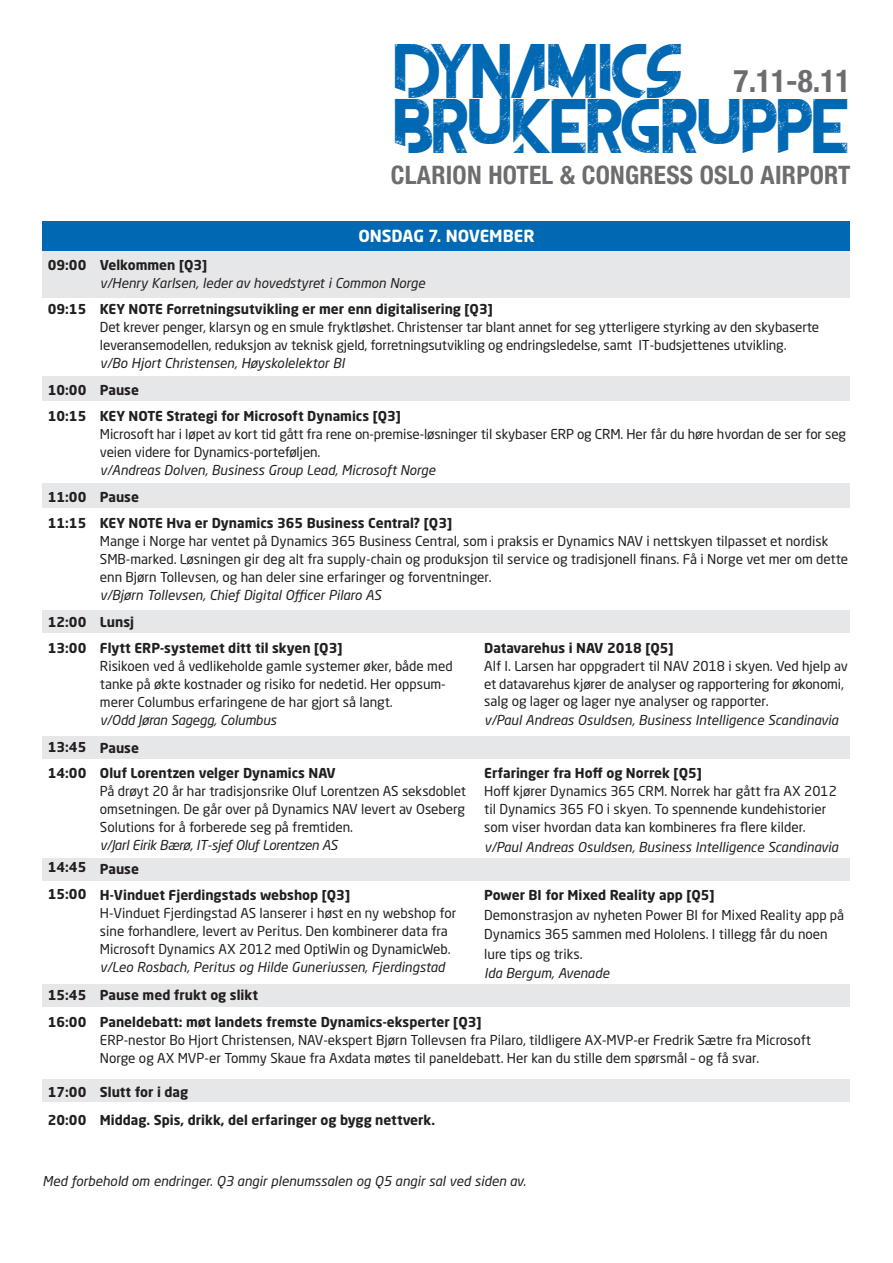
<style>
.page{position:relative;width:893px;height:1263px;background:#fff}
.page>*{position:absolute;margin:0;border:0;box-sizing:border-box;transform-origin:0 0}
.t1{font:46.05px "The Frontman";color:#0168b3}
.t2{font:700 condensed 31.35px "Helvetica Neue LT Pro";color:#6c6d70}
.t3{font:700 condensed 25.5px "Helvetica Neue LT Pro";letter-spacing:.01em;color:#6c6d70}
.Tittel{font:700 16.5px "Neo Sans Std";color:#fff}
.Tekst{font:13.5px/18px "Neo Sans Std";color:#231f20}
.Mellomtittel{font:13.5px/18px "Neo Sans Std";color:#231f20}
.Mellomtittel-2{font:700 13.5px "Neo Sans Std";color:#231f20}
.Taler{font:italic 13.5px "Neo Sans Std";color:#231f20}
.Taler-2{font:13.5px/18px "Neo Sans Std";letter-spacing:-.01em;color:#231f20}
.Mellomtittel-3{font:italic 13.5px "Neo Sans Std";color:#231f20}
.Tekst-2{font:italic 13.5px "Neo Sans Std";color:#231f20}
.Tekst-3{font:700 13.5px "Neo Sans Std";color:#231f20}
.s1{font-style:italic}
</style>
<div class="page">
<div style="left:43px;top:251px;width:807px;height:47px;background:#e6e7e9"></div>
<div style="left:43px;top:377px;width:807px;height:24px;background:#e6e7e9"></div>
<div style="left:43px;top:484px;width:807px;height:24px;background:#e6e7e9"></div>
<div style="left:43px;top:610px;width:807px;height:23px;background:#e6e7e9"></div>
<div style="left:43px;top:736px;width:807px;height:23px;background:#e6e7e9"></div>
<div style="left:43px;top:858px;width:807px;height:23px;background:#e6e7e9"></div>
<div style="left:43px;top:983px;width:807px;height:23px;background:#e6e7e9"></div>
<div style="left:43px;top:1079px;width:807px;height:23px;background:#e6e7e9"></div>
<div style="left:43px;top:221px;width:807px;height:30px;background:#0168b3"></div>
<p class="t1" style="left:395px;top:46px;width:290px">DYNAMICS</p>
<p class="t2" style="left:734px;top:62px;width:118px">7.11-8.11</p>
<p class="t1" style="left:395px;top:102px;width:456px">BRUKERGRUPPE</p>
<p class="t3" style="left:391px;top:160px;width:461px">CLARION HOTEL &amp; CONGRESS OSLO AIRPORT</p>
<p class="Mellomtittel-2" style="left:48px;top:256px;width:40px">09:00</p>
<p class="Mellomtittel-2" style="left:48px;top:300px;width:40px">09:15</p>
<p class="Mellomtittel-2" style="left:48px;top:381px;width:40px">10:00</p>
<p class="Mellomtittel-2" style="left:48px;top:407px;width:40px">10:15</p>
<p class="Mellomtittel-2" style="left:48px;top:488px;width:40px">11:00</p>
<p class="Mellomtittel-2" style="left:48px;top:514px;width:40px">11:15</p>
<p class="Mellomtittel-2" style="left:48px;top:613px;width:40px">12:00</p>
<p class="Mellomtittel-2" style="left:48px;top:639px;width:40px">13:00</p>
<p class="Mellomtittel-2" style="left:48px;top:738px;width:40px">13:45</p>
<p class="Mellomtittel-2" style="left:48px;top:764px;width:40px">14:00</p>
<p class="Tekst-3" style="left:48px;top:859px;width:40px">14:45</p>
<p class="Mellomtittel-2" style="left:48px;top:885px;width:40px">15:00</p>
<p class="Mellomtittel-2" style="left:48px;top:986px;width:40px">15:45</p>
<p class="Mellomtittel-2" style="left:48px;top:1013px;width:40px">16:00</p>
<p class="Mellomtittel-2" style="left:48px;top:1083px;width:40px">17:00</p>
<p class="Mellomtittel-2" style="left:48px;top:1111px;width:40px">20:00</p>
<p class="Tittel" style="left:358px;top:226px;width:178px">ONSDAG 7. NOVEMBER</p>
<p class="Mellomtittel-2" style="left:100px;top:256px;width:109px">Velkommen [Q3]</p>
<p class="Taler" style="left:100px;top:274px;width:327px">v/Henry Karlsen, leder av hovedstyret i Common Norge</p>
<p class="Mellomtittel-2" style="left:100px;top:300px;width:394px">KEY NOTE Forretningsutvikling er mer enn digitalisering [Q3]</p>
<p class="Tekst" style="left:100px;top:318px;width:721px">Det krever penger, klarsyn og en smule fryktløshet. Christenser tar blant annet for seg ytterligere styrking av den skybaserte leveransemodellen, reduksjon av teknisk gjeld, forretningsutvikling og endringsledelse, samt IT-budsjettenes utvikling.</p>
<p class="Taler" style="left:100px;top:355px;width:246px">v/Bo Hjort Christensen, Høyskolelektor BI</p>
<p class="Mellomtittel-2" style="left:100px;top:381px;width:41px">Pause</p>
<p class="Mellomtittel-2" style="left:100px;top:407px;width:302px">KEY NOTE Strategi for Microsoft Dynamics [Q3]</p>
<p class="Taler-2" style="left:100px;top:425px;width:748px">Microsoft har i løpet av kort tid gått fra rene on-premise-løsninger til skybaser ERP og CRM. Her får du høre hvordan de ser for seg veien videre for Dynamics-porteføljen.</p>
<p class="Taler" style="left:100px;top:462px;width:337px">v/Andreas Dolven, Business Group Lead, Microsoft Norge</p>
<p class="Mellomtittel-2" style="left:100px;top:488px;width:41px">Pause</p>
<p class="Mellomtittel-2" style="left:100px;top:514px;width:354px">KEY NOTE Hva er Dynamics 365 Business Central? [Q3]</p>
<p class="Tekst" style="left:100px;top:532px;width:750px">Mange i Norge har ventet på Dynamics 365 Business Central, som i praksis er Dynamics NAV i nettskyen tilpasset et nordisk<br>SMB-marked. Løsningen gir deg alt fra supply-chain og produksjon til service og tradisjonell finans. Få i Norge vet mer om dette enn Bjørn Tollevsen, og han deler sine erfaringer og forventninger.</p>
<p class="Tekst-2" style="left:100px;top:587px;width:283px">v/Bjørn Tollevsen, Chief Digital Officer Pilaro AS</p>
<p class="Mellomtittel-2" style="left:100px;top:613px;width:36px">Lunsj</p>
<p class="Mellomtittel-2" style="left:100px;top:639px;width:244px">Flytt ERP-systemet ditt til skyen [Q3]</p>
<p class="Tekst" style="left:100px;top:657px;width:354px">Risikoen ved å vedlikeholde gamle systemer øker, både med tanke på økte kostnader og risiko for nedetid. Her oppsum&shy;merer Columbus erfaringene de har gjort så langt.<br><span class="s1">v/Odd Jøran Sagegg, Columbus</span></p>
<p class="Mellomtittel-2" style="left:100px;top:739px;width:41px">Pause</p>
<p class="Mellomtittel-2" style="left:100px;top:764px;width:237px">Oluf Lorentzen velger Dynamics NAV</p>
<p class="Tekst" style="left:100px;top:782px;width:368px">På drøyt 20 år har tradisjonsrike Oluf Lorentzen AS seksdoblet omsetningen. De går over på Dynamics NAV levert av Oseberg Solutions for å forberede seg på fremtiden.<br><span class="s1">v/Jarl Eirik Bærø, IT-sjef Oluf Lorentzen AS</span></p>
<p class="Mellomtittel-2" style="left:100px;top:860px;width:41px">Pause</p>
<p class="Mellomtittel-2" style="left:100px;top:887px;width:252px">H-Vinduet Fjerdingstads webshop [Q3]</p>
<p class="Tekst" style="left:100px;top:904px;width:358px">H-Vinduet Fjerdingstad AS lanserer i høst en ny webshop for sine forhandlere, levert av Peritus. Den kombinerer data fra Microsoft Dynamics AX 2012 med OptiWin og DynamicWeb. <span class="s1">v/Leo Rosbach, Peritus og Hilde Guneriussen, Fjerdingstad</span></p>
<p class="Mellomtittel-2" style="left:100px;top:987px;width:160px">Pause med frukt og slikt</p>
<p class="Tekst-3" style="left:484px;top:639px;width:191px">Datavarehus i NAV 2018 [Q5]</p>
<p class="Mellomtittel" style="left:484px;top:657px;width:365px">Alf I. Larsen har oppgradert til NAV 2018 i skyen. Ved hjelp av et datavarehus kjører de analyser og rapportering for økonomi,</p>
<p class="Mellomtittel" style="left:484px;top:691px;width:286px">salg og lager og lager nye analyser og rapporter.</p>
<p class="Mellomtittel-3" style="left:484px;top:712px;width:356px">v/Paul Andreas Osuldsen, Business Intelligence Scandinavia</p>
<p class="Mellomtittel-2" style="left:484px;top:764px;width:219px">Erfaringer fra Hoff og Norrek [Q5]</p>
<p class="Mellomtittel" style="left:484px;top:782px;width:354px">Hoff kjører Dynamics 365 CRM. Norrek har gått fra AX 2012 til Dynamics 365 FO i skyen. To spennende kundehistorier som viser hvordan data kan kombineres fra flere kilder.</p>
<p class="Mellomtittel-3" style="left:484px;top:838px;width:356px">v/Paul Andreas Osuldsen, Business Intelligence Scandinavia</p>
<p class="Mellomtittel-2" style="left:484px;top:887px;width:232px">Power BI for Mixed Reality app [Q5]</p>
<p class="Mellomtittel" style="left:484px;top:905px;width:362px;line-height:19.5px">Demonstrasjon av nyheten Power BI for Mixed Reality app på<br>Dynamics 365 sammen med Hololens. I tillegg får du noen lure tips og triks.</p>
<p class="Mellomtittel-3" style="left:484px;top:965px;width:127px">Ida Bergum, Avenade</p>
<p class="Mellomtittel-2" style="left:100px;top:1013px;width:383px">Paneldebatt: møt landets fremste Dynamics-eksperter [Q3]</p>
<p class="Mellomtittel" style="left:100px;top:1031px;width:713px">ERP-nestor Bo Hjort Christensen, NAV-ekspert Bjørn Tollevsen fra Pilaro, tildligere AX-MVP-er Fredrik Sætre fra Microsoft<br>Norge og AX MVP-er Tommy Skaue fra Axdata møtes til paneldebatt. Her kan du stille dem spørsmål – og få svar.</p>
<p class="Mellomtittel-2" style="left:100px;top:1083px;width:90px">Slutt for i dag</p>
<p class="Mellomtittel-2" style="left:100px;top:1111px;width:337px">Middag. Spis, drikk, del erfaringer og bygg nettverk.</p>
<p class="Taler" style="left:43px;top:1173px;width:485px">Med forbehold om endringer. Q3 angir plenumssalen og Q5 angir sal ved siden av.</p>
</div>
